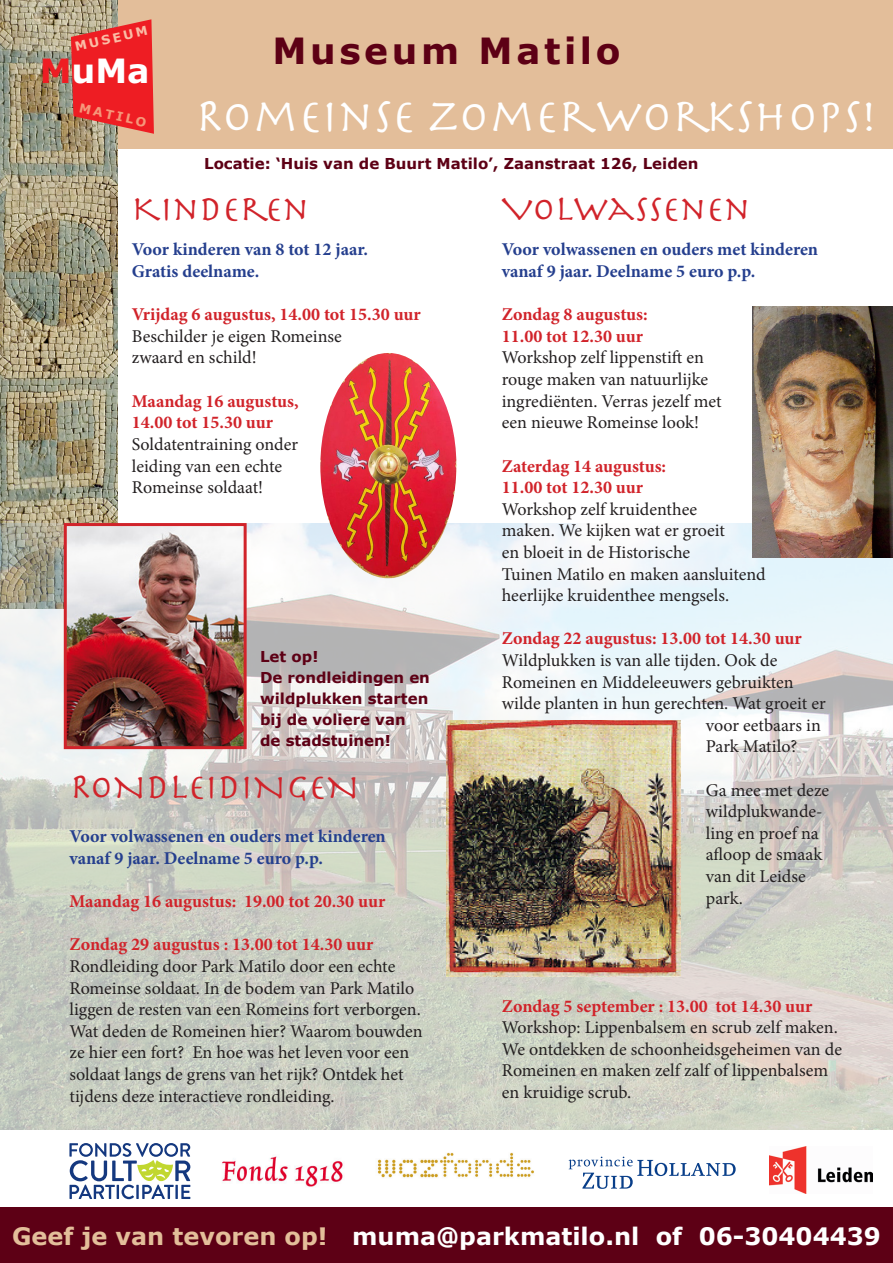
<style>
.page{position:relative;width:893px;height:1263px;background:#fff}
.page>*{position:absolute;margin:0;border:0;box-sizing:border-box;transform-origin:0 0}
.t1{font:48px "Herculanum";color:#fff}
.t2{font:36px "Herculanum";color:#d1232a}
.t3{font:700 36px "Verdana";letter-spacing:.1em;color:#5d0015}
.t4{font:700 33.6px "Verdana";color:#fff}
.t5{font:700 24px "Verdana";color:#fff}
.t6{font:18px/21.6px "Minion Pro";color:#231f20}
.t7{font:700 18px "Minion Pro";color:#d1232a}
.t8{font:700 18px/21.6px "Minion Pro";color:#253f8e}
.t9{font:700 15px "Verdana";color:#5d0015}
.t10{font:700 12.6px "Verdana";color:#f6977a}
.t11{font:700 12.6px "Verdana";color:#fabda6}
.s1{color:#ee1d23}
.s2{color:#e3be9a}
</style>
<div class="page">
<div style="left:0;top:0;width:893px;height:149px;background:#e3be9a"></div>
<img style="left:0;top:0;width:118px;height:523px">
<img style="left:0;top:523px;width:893px;height:607px">
<svg style="left:71px;top:19px;width:83px;height:115px;background:#e33535"></svg>
<img style="left:68px;top:527px;width:175px;height:218px">
<div style="left:64px;top:523px;width:183px;height:226px;border:3px solid #d1232a"></div>
<img style="left:320px;top:353px;width:136px;height:225px">
<div style="left:0;top:1208px;width:893px;height:55px;background:#5d0015"></div>
<img style="left:753px;top:307px;width:140px;height:250px">
<img style="left:446px;top:721px;width:234px;height:255px">
<svg style="left:69px;top:1143px;width:121px;height:56px"></svg>
<img style="left:222px;top:1156px;width:121px;height:31px">
<svg style="left:569px;top:1157px;width:167px;height:32px"></svg>
<img style="left:770px;top:1146px;width:103px;height:47px">
<img style="left:377px;top:1152px;width:157px;height:26px">
<p class="t11" style="left:73px;top:38px;width:76px;rotate:-13deg">MUSEUM</p>
<p class="t4" style="left:40px;top:47px;width:112px"><span class="s1">M</span>uMa</p>
<p class="t10" style="left:82px;top:99px;width:70px;rotate:13deg">MATILO</p>
<p class="t3" style="left:272px;top:25px;width:350px">Museum Matilo</p>
<p class="t1" style="left:196px;top:85px;width:682px">ROMEINSE ZOMERWORKSHOPS!</p>
<p class="t9" style="left:204px;top:153px;width:496px">Locatie: ‘Huis van de Buurt Matilo’, Zaanstraat 126, Leiden</p>
<p class="t2" style="left:132px;top:186px;width:179px">KINDEREN</p>
<p class="t2" style="left:502px;top:186px;width:250px">VOLWASSENEN</p>
<p class="t8" style="left:132px;top:239px;width:238px">Voor kinderen van 8 tot 12 jaar.</p>
<p class="t8" style="left:132px;top:260px;width:129px">Gratis deelname.</p>
<p class="t7" style="left:132px;top:302px;width:291px">Vrijdag 6 augustus, 14.00 tot 15.30 uur</p>
<p class="t6" style="left:132px;top:325px;width:212px">Beschilder je eigen Romeinse</p>
<p class="t6" style="left:132px;top:347px;width:126px">zwaard en schild!</p>
<p class="t7" style="left:132px;top:388px;width:168px">Maandag 16 augustus,</p>
<p class="t7" style="left:132px;top:410px;width:143px">14.00 tot 15.30 uur</p>
<p class="t6" style="left:132px;top:433px;width:168px">Soldatentraining onder</p>
<p class="t6" style="left:132px;top:455px;width:152px">leiding van een echte</p>
<p class="t6" style="left:132px;top:477px;width:133px">Romeinse soldaat!</p>
<p class="t9" style="left:260px;top:646px;width:60px">Let op!</p>
<p class="t9" style="left:260px;top:667px;width:171px">De rondleidingen en</p>
<p class="t9" style="left:260px;top:688px;width:170px">wildplukken starten</p>
<p class="t9" style="left:260px;top:709px;width:147px">bij de voliere van</p>
<p class="t9" style="left:260px;top:730px;width:132px">de stadstuinen!</p>
<p class="t2" style="left:70px;top:764px;width:291px">RONDLEIDINGEN</p>
<p class="t8" style="left:69px;top:825px;width:318px">Voor volwassenen en ouders met kinderen</p>
<p class="t8" style="left:69px;top:847px;width:255px">vanaf 9 jaar. Deelname 5 euro p.p.</p>
<p class="t7" style="left:69px;top:889px;width:317px">Maandag 16 augustus: 19.00 tot 20.30 uur</p>
<p class="t7" style="left:69px;top:932px;width:306px">Zondag 29 augustus : 13.00 tot 14.30 uur</p>
<p class="t6" style="left:69px;top:955px;width:327px">Rondleiding door Park Matilo door een echte</p>
<p class="t6" style="left:69px;top:977px;width:346px">Romeinse soldaat. In de bodem van Park Matilo</p>
<p class="t6" style="left:69px;top:999px;width:353px">liggen de resten van een Romeins fort verborgen.</p>
<p class="t6" style="left:69px;top:1020px;width:355px">Wat deden de Romeinen hier? Waarom bouwden</p>
<p class="t6" style="left:69px;top:1042px;width:341px">ze hier een fort? En hoe was het leven voor een</p>
<p class="t6" style="left:69px;top:1063px;width:336px">soldaat langs de grens van het rijk? Ontdek het</p>
<p class="t6" style="left:69px;top:1085px;width:267px">tijdens deze interactieve rondleiding.</p>
<p class="t8" style="left:502px;top:239px;width:318px">Voor volwassenen en ouders met kinderen vanaf 9 jaar. Deelname 5 euro p.p.</p>
<p class="t7" style="left:502px;top:302px;width:147px">Zondag 8 augustus:</p>
<p class="t7" style="left:502px;top:323px;width:143px">11.00 tot 12.30 uur</p>
<p class="t6" style="left:502px;top:347px;width:204px">Workshop zelf lippenstift en</p>
<p class="t6" style="left:502px;top:369px;width:208px">rouge maken van natuurlijke</p>
<p class="t6" style="left:502px;top:390px;width:221px">ingrediënten. Verras jezelf met</p>
<p class="t6" style="left:502px;top:412px;width:199px">een nieuwe Romeinse look!</p>
<p class="t7" style="left:502px;top:453px;width:166px">Zaterdag 14 augustus:</p>
<p class="t7" style="left:502px;top:475px;width:143px">11.00 tot 12.30 uur</p>
<p class="t6" style="left:502px;top:498px;width:197px">Workshop zelf kruidenthee</p>
<p class="t6" style="left:502px;top:520px;width:225px">maken. We kijken wat er groeit</p>
<p class="t6" style="left:502px;top:541px;width:190px">en bloeit in de Historische</p>
<p class="t6" style="left:502px;top:563px;width:266px">Tuinen Matilo en maken aansluitend</p>
<p class="t6" style="left:502px;top:585px;width:229px">heerlijke kruidenthee mengsels.</p>
<p class="t7" style="left:502px;top:626px;width:302px">Zondag 22 augustus: 13.00 tot 14.30 uur</p>
<p class="t6" style="left:502px;top:649px;width:277px">Wildplukken is van alle tijden. Ook de</p>
<p class="t6" style="left:502px;top:671px;width:293px">Romeinen en Middeleeuwers gebruikten</p>
<p class="t6" style="left:706px;top:693px;width:121px;text-indent:-204px">wilde planten in hun gerechten. Wat groeit er voor eetbaars in<br>Park Matilo?</p>
<p class="t6" style="left:706px;top:779px;width:125px">Ga mee met deze wildplukwande&shy;ling en proef na</p>
<p class="t6" style="left:706px;top:844px;width:118px">afloop de smaak van dit Leidse park.</p>
<p class="t7" style="left:502px;top:993px;width:312px">Zondag 5 september : 13.00 tot 14.30 uur</p>
<p class="t6" style="left:502px;top:1017px;width:342px">Workshop: Lippenbalsem en scrub zelf maken.<br>We ontdekken de schoonheidsgeheimen van de Romeinen en maken zelf zalf of lippenbalsem en kruidige scrub.</p>
<p class="t5" style="left:12px;top:1219px;width:870px"><span class="s2">Geef je van tevoren op!</span> muma@parkmatilo.nl of 06-30404439</p>
</div>
